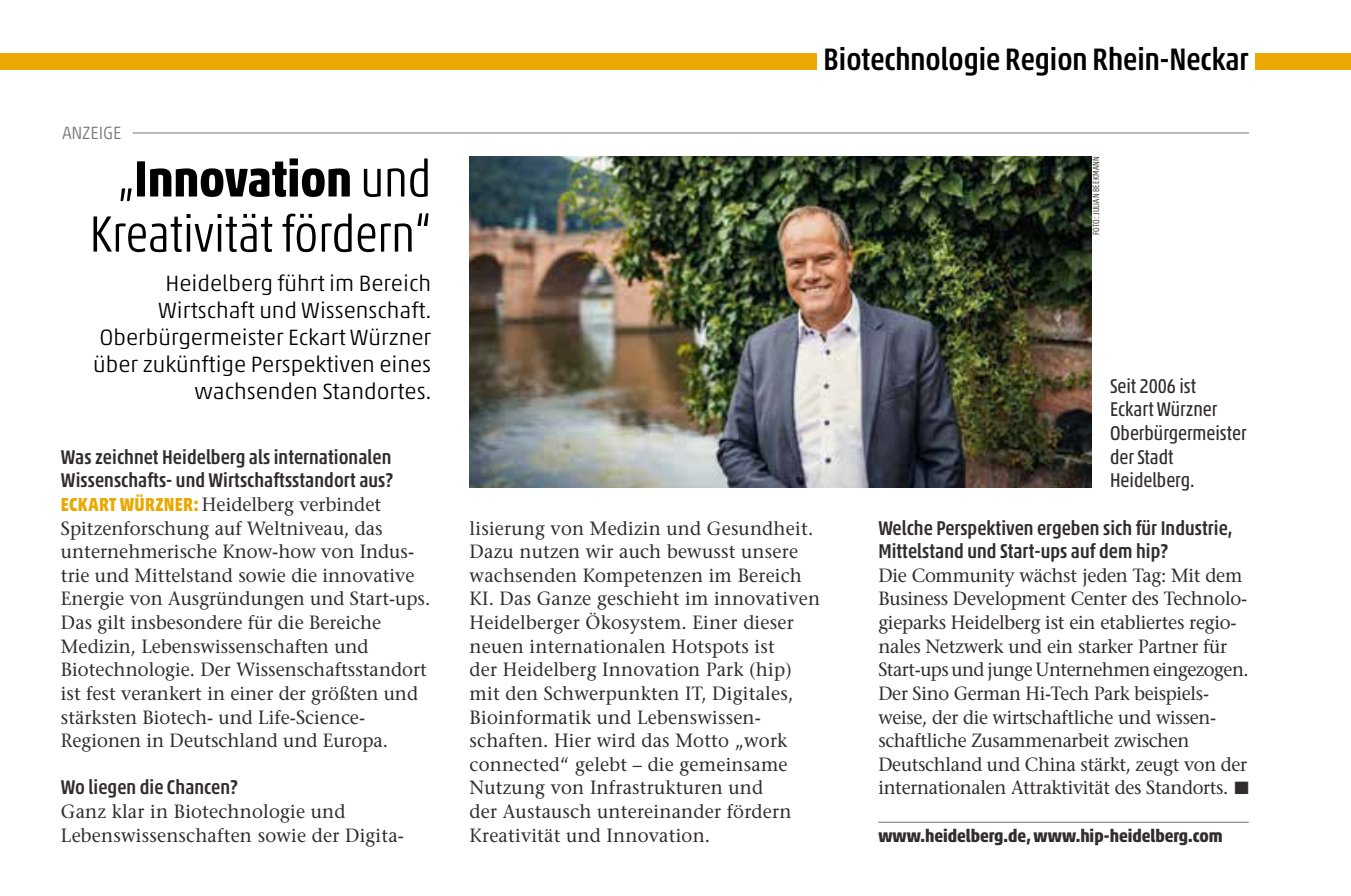
<style>
.page{position:relative;width:1351px;height:896px;background:#fff}
.page>*{position:absolute;margin:0;border:0;box-sizing:border-box;transform-origin:0 0}
.t1{font:300 condensed 51.75px/55.1px "Akko Pro";color:#000;text-align:center}
.t2{font:500 condensed 31.5px "Akko Pro";color:#000}
.t3{font:300 22.5px/27px "Akko Pro";color:#000;text-align:right}
.t4{font:500 condensed 20.25px/23.6px "Akko Pro";letter-spacing:.005em;color:#302d2b}
.t5{font:condensed 20.25px/23.6px "Akko Pro";color:#302d2b}
.t6{font:19.12px/23.6px "Stone Serif";color:#302d2b;scale:.96 1}
.t7{font:700 condensed 18px "Akko Pro";color:#302d2b;scale:1.04 1}
.t8{font:300 18px "Akko Pro";color:#787574;scale:.96 1}
.t9{font:300 condensed 9px "Akko Pro";letter-spacing:.015em;color:#302d2b}
.s1{font-weight:700}
.s2{font-family:"Akko Pro";font-weight:700;font-stretch:condensed;color:#eaa800}
</style>
<div class="page">
<div style="left:0;top:54px;width:1351px;height:16px;background:#eaa800"></div>
<hr style="left:62px;top:895px;width:1187px;height:1px;background:#787574">
<div style="left:817px;top:43px;width:438px;height:27px;background:#fff"></div>
<hr style="left:878px;top:822px;width:371px;height:1px;background:#787574">
<img style="left:469px;top:156px;width:622px;height:331px">
<hr style="left:133px;top:133px;width:1116px;height:1px;background:#787574">
<p class="t8" style="left:62px;top:122px;width:63px">ANZEIGE</p>
<h1 class="t1" style="left:90px;top:151px;width:343px">„<span class="s1">Innovation</span> und<br>Kreativität fördern“</h1>
<p class="t3" style="left:93px;top:270px;width:340px">Heidelberg führt im Bereich<br>Wirtschaft und Wissenschaft.<br>Oberbürgermeister Eckart Würzner über zukünftige Perspektiven eines wachsenden Standortes.</p>
<p class="t4" style="left:61px;top:445px;width:334px">Was zeichnet Heidelberg als internationalen<br>Wissenschafts- und Wirtschaftsstandort aus?</p>
<p class="t6" style="left:61px;top:492px;width:386px"><span class="s2">ECKART WÜRZNER:</span> Heidelberg verbindet Spitzenforschung auf Weltniveau, das unternehmerische Know-how von Indus&shy;trie und Mittelstand sowie die innovative Energie von Ausgründungen und Start-ups.<br>Das gilt insbesondere für die Bereiche Medizin, Lebenswissenschaften und Biotechnologie. Der Wissenschaftsstandort ist fest verankert in einer der größten und stärksten Biotech- und Life-Science-Regionen in Deutschland und Europa.</p>
<p class="t4" style="left:61px;top:776px;width:178px">Wo liegen die Chancen?</p>
<p class="t6" style="left:61px;top:800px;width:359px">Ganz klar in Biotechnologie und<br>Lebenswissenschaften sowie der Digita-</p>
<h2 class="t2" style="left:823px;top:40px;width:427px">Biotechnologie Region Rhein-Neckar</h2>
<p class="t9" style="left:1091px;top:235px;width:80px;rotate:-90deg">FOTO: JULIAN BEEKMANN</p>
<p class="t5" style="left:1110px;top:374px;width:138px">Seit 2006 ist<br>Eckart Würzner<br>Oberbürgermeister der Stadt<br>Heidelberg.</p>
<p class="t6" style="left:470px;top:516px;width:366px">lisierung von Medizin und Gesundheit.<br>Dazu nutzen wir auch bewusst unsere wachsenden Kompetenzen im Bereich KI. Das Ganze geschieht im innovativen Heidelberger Ökosystem. Einer dieser neuen internationalen Hotspots ist<br>der Heidelberg Innovation Park (hip) mit den Schwerpunkten IT, Digitales, Bioinformatik und Lebenswissen&shy;schaften. Hier wird das Motto „work connected“ gelebt – die gemeinsame Nutzung von Infrastrukturen und<br>der Austausch untereinander fördern Kreativität und Innovation.</p>
<p class="t4" style="left:878px;top:516px;width:356px">Welche Perspektiven ergeben sich für Industrie,<br>Mittelstand und Start-ups auf dem hip?</p>
<p class="t6" style="left:878px;top:563px;width:387px">Die Community wächst jeden Tag: Mit dem Business Development Center des Technolo&shy;gieparks Heidelberg ist ein etabliertes regio&shy;nales Netzwerk und ein starker Partner für Start-ups und junge Unternehmen eingezogen.<br>Der Sino German Hi-Tech Park beispiels&shy;weise, der die wirtschaftliche und wissen&shy;schaftliche Zusammenarbeit zwischen Deutschland und China stärkt, zeugt von der internationalen Attraktivität des Standorts. ■</p>
<p class="t7" style="left:878px;top:824px;width:332px">www.heidelberg.de,www.hip-heidelberg.com</p>
</div>
